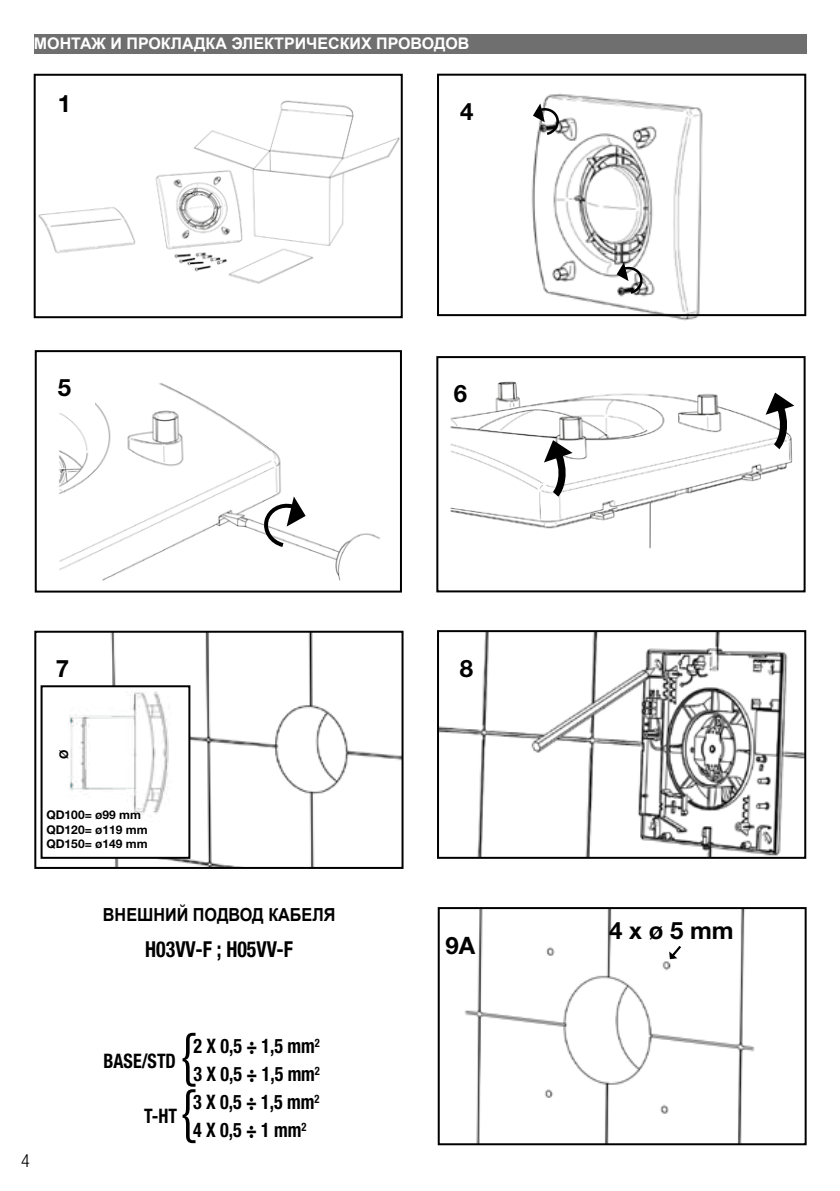
<style>
.page{position:relative;width:840px;height:1191px;background:#fff}
.page>*{position:absolute;margin:0;border:0;box-sizing:border-box;transform-origin:0 0}
.t1{font:300 condensed 60px "Helvetica Neue LT Std";color:#000}
.t2{font:700 24px "Helvetica Neue LT Std";color:#000}
.t3{font:700 condensed 22px "Helvetica Neue LT Std";color:#000;scale:.9 1}
.t4{font:700 condensed 20px/28px "Helvetica Neue LT Std";color:#000;text-align:justify;scale:.9 1}
.t5{font:700 18px "Arial";color:#000;scale:.9 1}
.t6{font:300 condensed 18px "Helvetica Neue LT Std";color:#000}
.t7{font:700 16px "Arial";color:#fff}
.t8{font:700 12px/14.4px "Helvetica Neue LT Std";color:#000}
</style>
<div class="page">
<img style="left:38px;top:100px;width:361px;height:184px">
<img style="left:477px;top:73px;width:272px;height:248px">
<div style="left:437px;top:74px;width:368px;height:242px;border:2px solid #000"></div>
<img style="left:464px;top:910px;width:291px;height:232px">
<div style="left:437px;top:907px;width:369px;height:238px;border:2px solid #000"></div>
<svg style="left:667px;top:943px;width:16px;height:17px"></svg>
<svg style="left:529px;top:103px;width:29px;height:34px"></svg>
<img style="left:450px;top:381px;width:343px;height:168px">
<img style="left:58px;top:383px;width:323px;height:198px">
<img style="left:110px;top:633px;width:290px;height:233px">
<div style="left:34px;top:630px;width:369px;height:239px;border:2px solid #000"></div>
<img style="left:440px;top:633px;width:362px;height:223px">
<div style="left:437px;top:630px;width:368px;height:229px;border:2px solid #000"></div>
<svg style="left:612px;top:262px;width:30px;height:34px"></svg>
<svg style="left:765px;top:392px;width:28px;height:62px"></svg>
<svg style="left:543px;top:440px;width:29px;height:61px"></svg>
<div style="left:42px;top:686px;width:147px;height:172px;background:#fff"></div>
<div style="left:41px;top:685px;width:149px;height:174px;border:2px solid #000"></div>
<div style="left:35px;top:350px;width:59px;height:62px;background:#fff"></div>
<svg style="left:264px;top:496px;width:47px;height:54px"></svg>
<div style="left:34px;top:74px;width:368px;height:244px;border:2px solid #000"></div>
<div style="left:35px;top:350px;width:367px;height:242px;border:2px solid #000"></div>
<div style="left:436px;top:356px;width:369px;height:236px;border:2px solid #000"></div>
<div style="left:34px;top:34px;width:772px;height:20px;background:#706f6f"></div>
<img style="left:36px;top:686px;width:148px;height:135px">
<p class="t7" style="left:34px;top:33px;width:437px">МОНТАЖ И ПРОКЛАДКА ЭЛЕКТРИЧЕСКИХ ПРОВОДОВ</p>
<p class="t2" style="left:58px;top:88px;width:15px">1</p>
<p class="t2" style="left:58px;top:373px;width:15px">5</p>
<p class="t2" style="left:459px;top:96px;width:15px">4</p>
<p class="t2" style="left:459px;top:378px;width:15px">6</p>
<p class="t2" style="left:453px;top:378px;width:15px">6</p>
<p class="t2" style="left:56px;top:653px;width:15px">7</p>
<p class="t2" style="left:459px;top:653px;width:15px">8</p>
<p class="t8" style="left:56px;top:758px;width:11px;rotate:-90deg">Ø</p>
<p class="t8" style="left:46px;top:807px;width:103px">QD100= ø99 mm<br>QD120= ø119 mm<br>QD150= ø149 mm</p>
<p class="t5" style="left:103px;top:903px;width:260px">ВНЕШНИЙ ПОДВОД КАБЕЛЯ</p>
<p class="t3" style="left:145px;top:936px;width:166px">H03VV-F ; H05VV-F</p>
<p class="t6" style="left:21px;top:1150px;width:10px">4</p>
<h1 class="t1" style="left:180px;top:1020px;width:16px">{</h1>
<p class="t4" style="left:193px;top:1032px;width:142px">2 X 0,5 ÷ 1,5 mm<sup>2<br></sup>3 X 0,5 ÷ 1,5 mm<sup>2<br></sup>3 X 0,5 ÷ 1,5 mm<sup>2<br></sup>4 X 0,5 ÷ 1 mm<sup>2</sup></p>
<p class="t4" style="left:103px;top:1047px;width:82px">BASE/STD</p>
<h1 class="t1" style="left:180px;top:1076px;width:16px">{</h1>
<p class="t4" style="left:144px;top:1102px;width:38px">T-HT</p>
<p class="t2" style="left:445px;top:930px;width:31px">9A</p>
<p class="t2" style="left:608px;top:916px;width:126px">4 x ø 5 mm</p>
</div>
